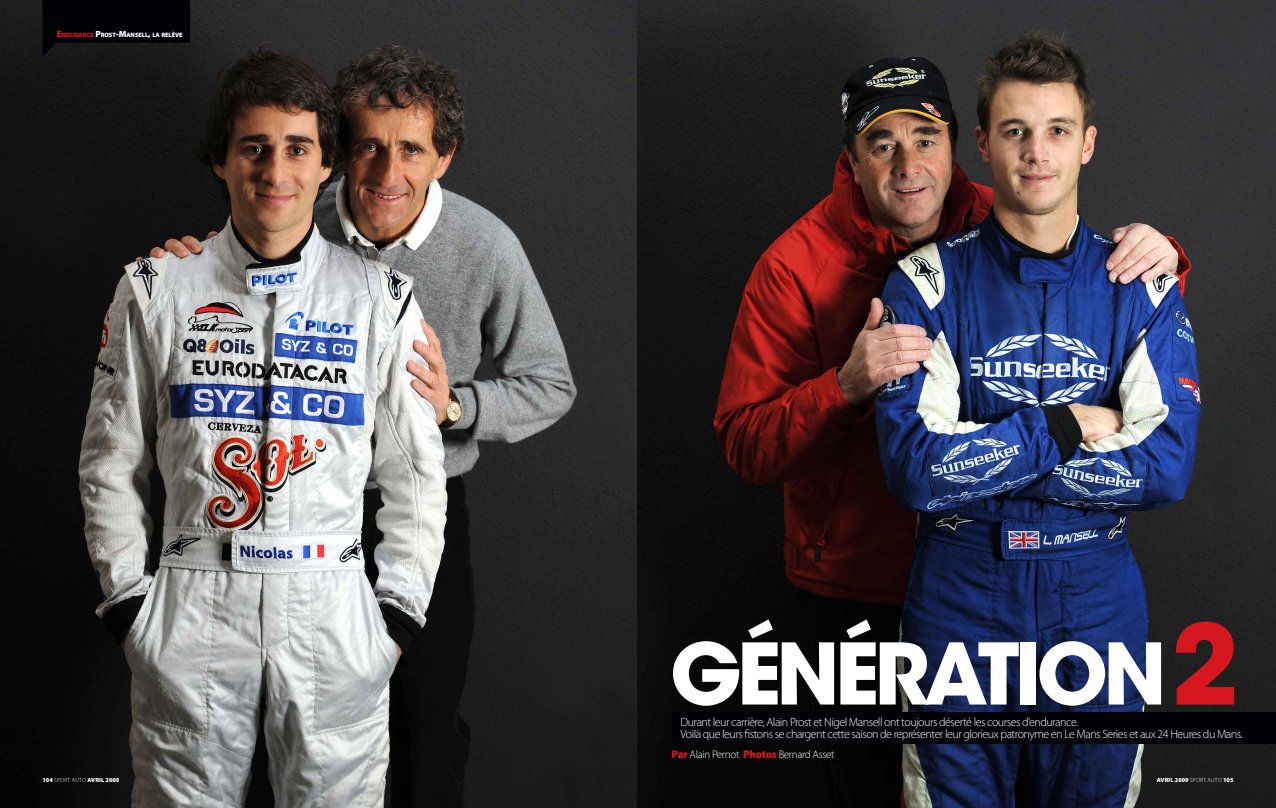
<style>
.page{position:relative;width:1276px;height:808px;background:#fff}
.page>*{position:absolute;margin:0;border:0;box-sizing:border-box;transform-origin:0 0}
.t1{font:700 110px "ITC Avant Garde Std";color:#d7171f}
.t2{font:700 84px "ITC Avant Garde Std";letter-spacing:-.06em;color:#fff}
.t3{font:300 12px/12px "Myriad Pro";letter-spacing:-.04em;color:#fff}
.t4{font:300 11px "Myriad Pro";letter-spacing:-.03em;color:#fff}
.t5{font:900 6.3px "Myriad Pro";letter-spacing:-.015em;color:#fff}
.t6{font:900 6px "Myriad Pro";color:#fff}
.s1{font-size:9px;color:#d7171f}
.s2{color:#d7171f}
.s3{font-size:9px}
.s4{font-weight:900;color:#d7171f}
.s5{font-weight:300}
</style>
<div class="page">
<img style="left:0;top:0;width:1276px;height:808px">
<div style="left:672px;top:713px;width:604px;height:31px;background:#000006"></div>
<svg style="left:43px;top:0;width:147px;height:57px"></svg>
<p class="t5" style="left:57px;top:31px;width:127px"><span class="s1">E</span><span class="s2">NDURANCE</span> <span class="s3">P</span>ROST<span class="s3">-M</span>ANSELL<span class="s3">,</span> LA RELÈVE</p>
<h2 class="t2" style="left:670px;top:619px;width:498px">GÉNÉRATION</h2>
<p class="t3" style="left:680px;top:717px;width:564px">Durant leur carrière, Alain Prost et Nigel Mansell ont toujours déserté les courses d’endurance.<br>Voilà que leurs fistons se chargent cette saison de représenter leur glorieux patronyme en Le Mans Series et aux 24 Heures du Mans.</p>
<h1 class="t1" style="left:1171px;top:593px;width:69px">2</h1>
<p class="t4" style="left:671px;top:748px;width:164px"><span class="s4">Par</span> Alain Pernot <span class="s4">Photos</span> Bernard Asset</p>
<p class="t6" style="left:43px;top:777px;width:78px">104 <span class="s5">SPORT AUTO</span> AVRIL 2009</p>
<p class="t6" style="left:1156px;top:777px;width:78px">AVRIL 2009 <span class="s5">SPORT AUTO</span> 105</p>
</div>
